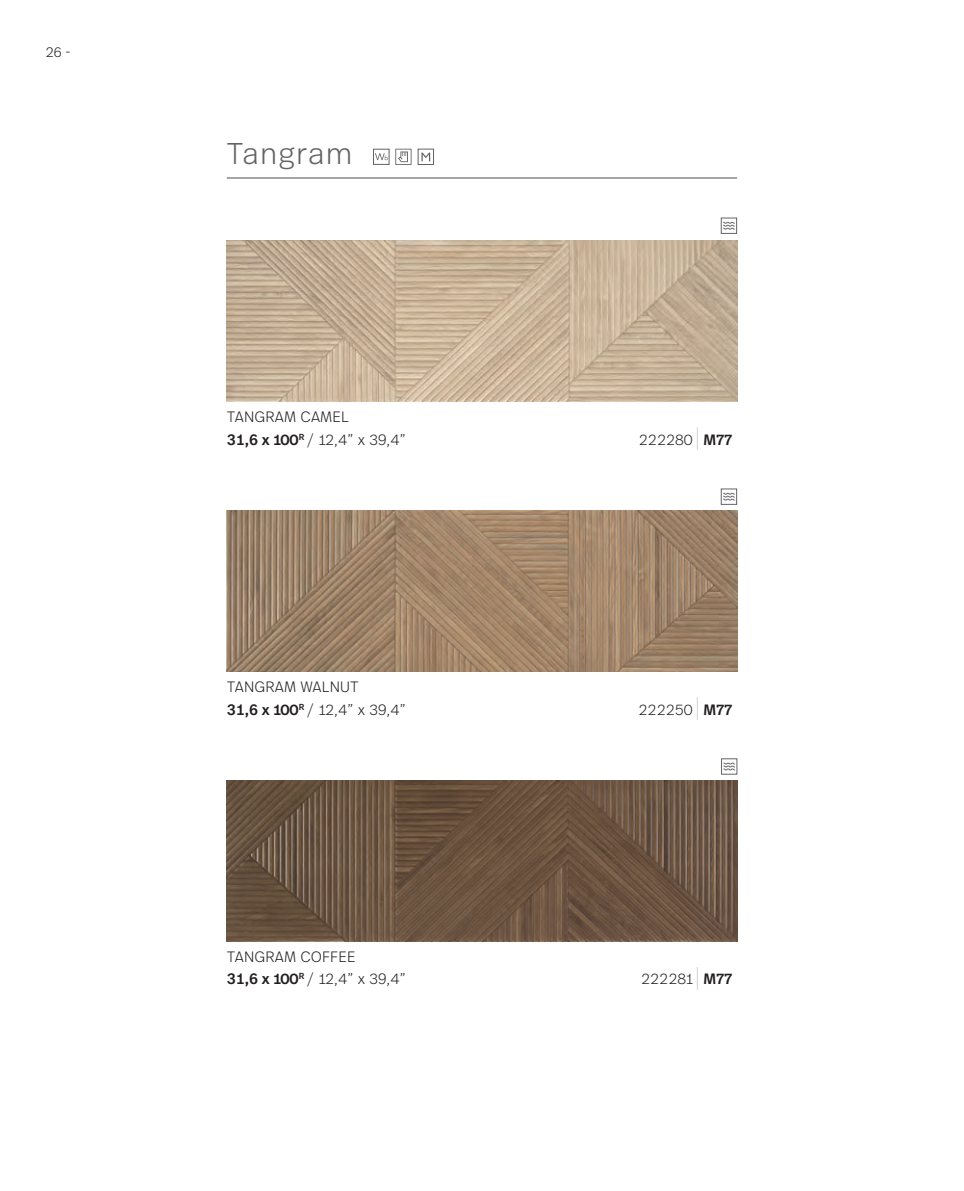
<style>
.page{position:relative;width:964px;height:1191px;background:#fff}
.page>*{position:absolute;margin:0;border:0;box-sizing:border-box;transform-origin:0 0}
.t1{font:300 30px "Real Head Pro";letter-spacing:.06em;color:#636366}
.t2{font:300 15px/22.6px "Real Text Pro";color:#231f20}
.t3{font:300 14px "Real Text Pro";color:#231f20}
.s1{font-weight:500}
</style>
<div class="page">
<img style="left:227px;top:240px;width:510px;height:162px">
<svg style="left:697px;top:427px;width:1px;height:23px"></svg>
<hr style="left:227px;top:177px;width:510px;height:1px;background:#4b4c4d">
<img style="left:227px;top:510px;width:510px;height:161px">
<svg style="left:697px;top:697px;width:1px;height:23px"></svg>
<svg style="left:697px;top:967px;width:1px;height:22px"></svg>
<svg style="left:395px;top:149px;width:35px;height:16px"></svg>
<div style="left:418px;top:149px;width:16px;height:16px;border:1px solid #636366"></div>
<div style="left:373px;top:149px;width:17px;height:16px;border:1px solid #636366"></div>
<svg style="left:375px;top:153px;width:13px;height:7px"></svg>
<img style="left:227px;top:780px;width:510px;height:161px">
<svg style="left:723px;top:222px;width:12px;height:8px"></svg>
<div style="left:721px;top:218px;width:16px;height:16px;border:1px solid #636366"></div>
<svg style="left:723px;top:492px;width:12px;height:9px"></svg>
<div style="left:721px;top:488px;width:16px;height:17px;border:1px solid #636366"></div>
<svg style="left:723px;top:762px;width:12px;height:8px"></svg>
<div style="left:721px;top:758px;width:16px;height:16px;border:1px solid #636366"></div>
<p class="t3" style="left:45px;top:41px;width:27px">26 -</p>
<h1 class="t1" style="left:227px;top:130px;width:127px">Tangram</h1>
<p class="t2" style="left:227px;top:404px;width:181px">TANGRAM CAMEL<br><span class="s1">31,6 x 100</span><sup>R</sup> / 12,4” x 39,4”</p>
<p class="t2" style="left:227px;top:674px;width:181px">TANGRAM WALNUT<br><span class="s1">31,6 x 100</span><sup>R</sup> / 12,4” x 39,4”</p>
<p class="t2" style="left:227px;top:944px;width:181px">TANGRAM COFFEE<br><span class="s1">31,6 x 100</span><sup>R</sup> / 12,4” x 39,4”</p>
<p class="t2" style="left:639px;top:427px;width:95px">222280 <span class="s1">M77</span></p>
<p class="t2" style="left:638px;top:697px;width:95px">222250 <span class="s1">M77</span></p>
<p class="t2" style="left:641px;top:966px;width:93px">222281 <span class="s1">M77</span></p>
</div>
